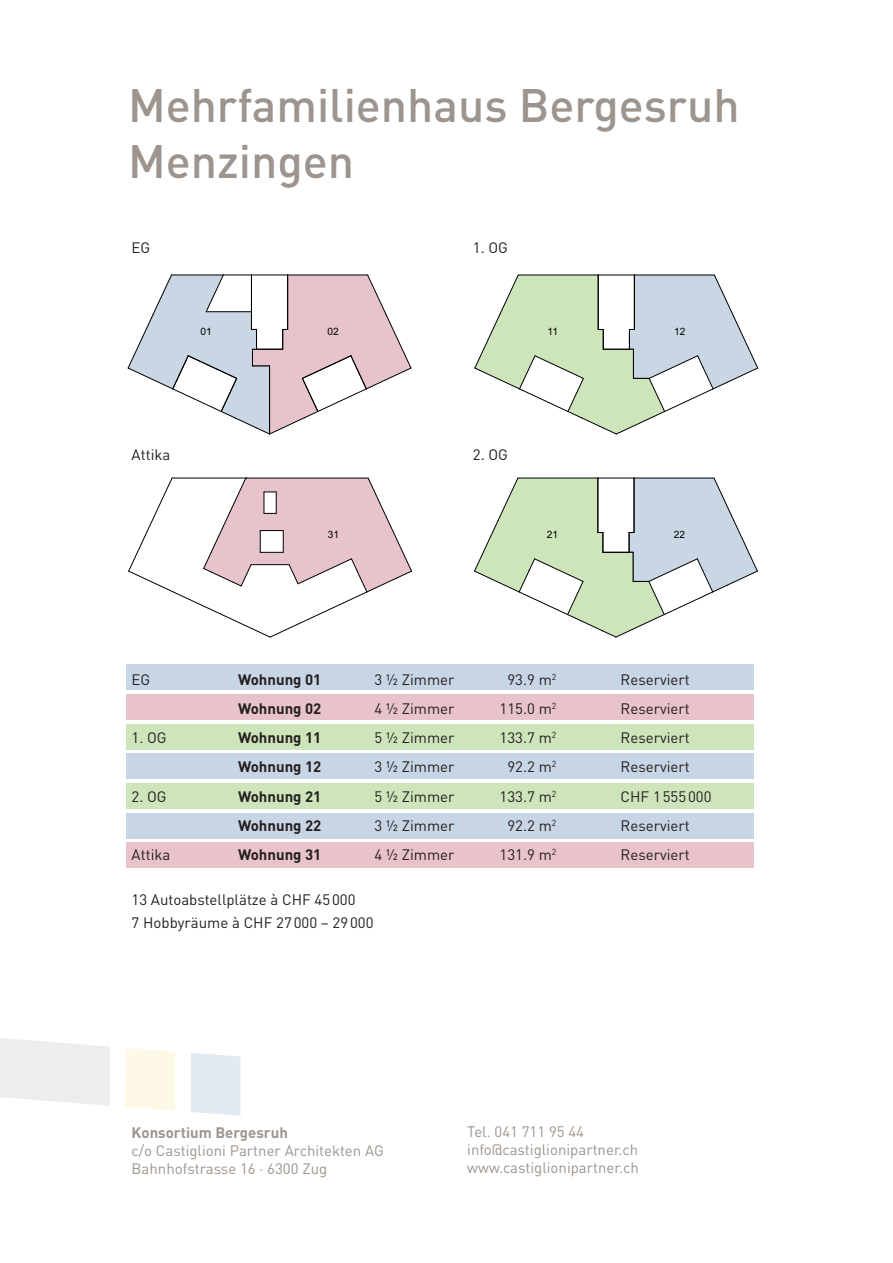
<style>
.page{position:relative;width:893px;height:1263px;background:#fff}
.page>*{position:absolute;margin:0;border:0;box-sizing:border-box;transform-origin:0 0}
.t1{font:500 46.35px/55.7px "DIN";color:#9d948e}
.t2{font:16.95px "Arial";color:#000001}
.t3{font:15px/22.5px "DIN";color:#231f20}
.t4{font:15px/18px "DIN";color:#9d948e}
.t5{font:700 15px "DIN";color:#231f20}
.t6{font:700 15px "DIN";color:#9d948e}
.t7{font:10.2px "Arial";letter-spacing:-.005em;color:#000001}
</style>
<div class="page">
<svg style="left:0;top:1038px;width:110px;height:68px;background:#f1efed"></svg>
<svg style="left:125px;top:1048px;width:50px;height:63px;background:#fef8e8"></svg>
<div style="left:191px;top:1053px;width:49px;height:63px;background:#e2e9f1"></div>
<div style="left:126px;top:842px;width:628px;height:25px;background:#e8c3c9"></div>
<div style="left:126px;top:813px;width:628px;height:25px;background:#c8d5e4"></div>
<div style="left:126px;top:694px;width:628px;height:26px;background:#e8c3c9"></div>
<div style="left:126px;top:665px;width:628px;height:25px;background:#c8d5e4"></div>
<div style="left:126px;top:724px;width:628px;height:25px;background:#cee5bb"></div>
<div style="left:126px;top:783px;width:628px;height:26px;background:#cee5bb"></div>
<div style="left:126px;top:754px;width:628px;height:25px;background:#c8d5e4"></div>
<svg style="left:128px;top:275px;width:283px;height:159px"></svg>
<svg style="left:474px;top:275px;width:284px;height:159px"></svg>
<svg style="left:128px;top:478px;width:284px;height:159px"></svg>
<hr style="left:172px;top:478px;width:75px;height:1px;background:#000001">
<svg style="left:474px;top:478px;width:284px;height:159px"></svg>
<h1 class="t1" style="left:128px;top:76px;width:613px">Mehrfamilienhaus Bergesruh<br>Menzingen</h1>
<p class="t3" style="left:132px;top:237px;width:20px">EG</p>
<p class="t7" style="left:200px;top:325px;width:13px">01</p>
<p class="t7" style="left:327px;top:325px;width:13px">02</p>
<p class="t3" style="left:473px;top:237px;width:37px">1. OG</p>
<p class="t7" style="left:548px;top:325px;width:12px">11</p>
<p class="t7" style="left:674px;top:325px;width:13px">12</p>
<p class="t3" style="left:132px;top:443px;width:40px">Attika</p>
<p class="t3" style="left:473px;top:443px;width:37px">2. OG</p>
<p class="t7" style="left:328px;top:528px;width:13px">31</p>
<p class="t7" style="left:547px;top:528px;width:13px">21</p>
<p class="t7" style="left:674px;top:528px;width:13px">22</p>
<p class="t3" style="left:132px;top:668px;width:20px">EG</p>
<p class="t5" style="left:238px;top:669px;width:85px">Wohnung 01</p>
<p class="t3" style="left:375px;top:668px;width:81px">3 ½ Zimmer</p>
<p class="t3" style="left:507px;top:668px;width:51px">93.9 m<sup>2</sup></p>
<p class="t3" style="left:621px;top:668px;width:71px">Reserviert</p>
<p class="t5" style="left:238px;top:698px;width:85px">Wohnung 02</p>
<p class="t3" style="left:375px;top:697px;width:81px">4 ½ Zimmer</p>
<p class="t3" style="left:500px;top:697px;width:58px">115.0 m<sup>2</sup></p>
<p class="t3" style="left:621px;top:697px;width:71px">Reserviert</p>
<p class="t3" style="left:132px;top:727px;width:37px">1. OG</p>
<p class="t5" style="left:238px;top:728px;width:85px">Wohnung 11</p>
<p class="t3" style="left:375px;top:727px;width:81px">5 ½ Zimmer</p>
<p class="t3" style="left:500px;top:727px;width:58px">133.7 m<sup>2</sup></p>
<p class="t3" style="left:621px;top:727px;width:71px">Reserviert</p>
<p class="t5" style="left:238px;top:757px;width:85px">Wohnung 12</p>
<p class="t3" style="left:375px;top:756px;width:81px">3 ½ Zimmer</p>
<p class="t3" style="left:507px;top:756px;width:51px">92.2 m<sup>2</sup></p>
<p class="t3" style="left:621px;top:756px;width:71px">Reserviert</p>
<p class="t3" style="left:132px;top:785px;width:37px">2. OG</p>
<p class="t5" style="left:238px;top:786px;width:85px">Wohnung 21</p>
<p class="t3" style="left:375px;top:785px;width:81px">5 ½ Zimmer</p>
<p class="t3" style="left:500px;top:785px;width:58px">133.7 m<sup>2</sup></p>
<p class="t3" style="left:621px;top:785px;width:92px">CHF 1555000</p>
<p class="t5" style="left:238px;top:815px;width:85px">Wohnung 22</p>
<p class="t3" style="left:375px;top:814px;width:81px">3 ½ Zimmer</p>
<p class="t3" style="left:507px;top:814px;width:51px">92.2 m<sup>2</sup></p>
<p class="t3" style="left:621px;top:814px;width:71px">Reserviert</p>
<p class="t3" style="left:132px;top:844px;width:40px">Attika</p>
<p class="t5" style="left:238px;top:845px;width:85px">Wohnung 31</p>
<p class="t3" style="left:375px;top:844px;width:81px">4 ½ Zimmer</p>
<p class="t3" style="left:500px;top:844px;width:58px">131.9 m<sup>2</sup></p>
<p class="t3" style="left:621px;top:844px;width:71px">Reserviert</p>
<p class="t3" style="left:132px;top:889px;width:243px">13 Autoabstellplätze à CHF 45000<br>7 Hobbyräume à CHF 27000 – 29000</p>
<p class="t2" style="left:303px;top:726px;width:11px">0</p>
<p class="t2" style="left:392px;top:726px;width:20px">10</p>
<p class="t2" style="left:117px;top:916px;width:39px">20 m</p>
<p class="t6" style="left:132px;top:1123px;width:158px">Konsortium Bergesruh</p>
<p class="t4" style="left:132px;top:1142px;width:254px">c/o Castiglioni Partner Architekten AG<br>Bahnhofstrasse 16 · 6300 Zug</p>
<p class="t4" style="left:467px;top:1123px;width:173px">Tel. 041 711 95 44 info@castiglionipartner.ch www.castiglionipartner.ch</p>
</div>
